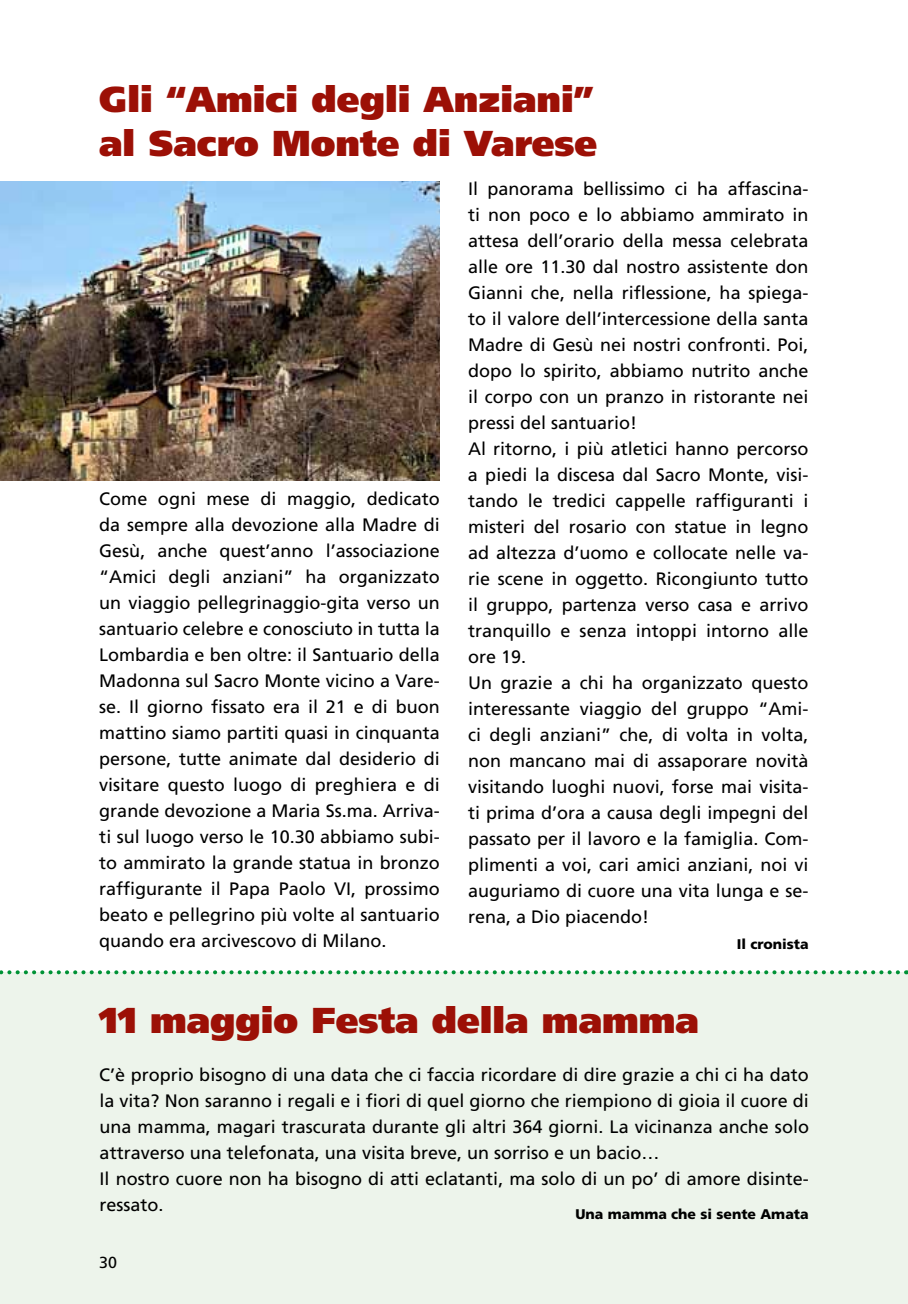
<style>
.page{position:relative;width:908px;height:1304px;background:#fff}
.page>*{position:absolute;margin:0;border:0;box-sizing:border-box;transform-origin:0 0}
.t1{font:900 36px/43.2px "Frutiger";color:#9c1006}
.t2{font:18px/26px "Frutiger";color:#000}
.t3{font:16px "Frutiger";color:#000}
.t4{font:900 14px "Frutiger";color:#000}
</style>
<div class="page">
<div style="left:0;top:972px;width:907px;height:332px;background:#edf4eb"></div>
<img style="left:0;top:181px;width:439px;height:299px">
<svg style="left:0;top:970px;width:897px;height:4px"></svg>
<h1 class="t1" style="left:99px;top:78px;width:499px">Gli “Amici degli Anziani” al Sacro Monte di Varese</h1>
<p class="t2" style="left:99px;top:486px;width:342px;text-align:justify">Come ogni mese di maggio, dedicato da sempre alla devozione alla Madre di Gesù, anche quest’anno l’associazione “Amici degli anziani” ha organizzato un viaggio pellegrinaggio-gita verso un santuario celebre e conosciuto in tutta la Lombardia e ben oltre: il Santuario della Madonna sul Sacro Monte vicino a Vare&shy;se. Il giorno fissato era il 21 e di buon mattino siamo partiti quasi in cinquanta persone, tutte animate dal desiderio di visitare questo luogo di preghiera e di grande devozione a Maria Ss.ma. Arriva&shy;ti sul luogo verso le 10.30 abbiamo subi&shy;to ammirato la grande statua in bronzo raffigurante il Papa Paolo VI, prossimo beato e pellegrino più volte al santuario quando era arcivescovo di Milano.</p>
<p class="t2" style="left:468px;top:176px;width:342px">Il panorama bellissimo ci ha affascina&shy;ti non poco e lo abbiamo ammirato in attesa dell’orario della messa celebrata alle ore 11.30 dal nostro assistente don Gianni che, nella riflessione, ha spiega&shy;to il valore dell’intercessione della santa Madre di Gesù nei nostri confronti. Poi, dopo lo spirito, abbiamo nutrito anche il corpo con un pranzo in ristorante nei pressi del santuario!<br>Al ritorno, i più atletici hanno percorso a piedi la discesa dal Sacro Monte, visi&shy;tando le tredici cappelle raffiguranti i misteri del rosario con statue in legno ad altezza d’uomo e collocate nelle va&shy;rie scene in oggetto. Ricongiunto tutto il gruppo, partenza verso casa e arrivo tranquillo e senza intoppi intorno alle ore 19.<br>Un grazie a chi ha organizzato questo interessante viaggio del gruppo “Ami&shy;ci degli anziani” che, di volta in volta, non mancano mai di assaporare novità visitando luoghi nuovi, forse mai visita&shy;ti prima d’ora a causa degli impegni del passato per il lavoro e la famiglia. Com&shy;plimenti a voi, cari amici anziani, noi vi auguriamo di cuore una vita lunga e se&shy;rena, a Dio piacendo!</p>
<p class="t4" style="left:736px;top:936px;width:73px">Il cronista</p>
<h1 class="t1" style="left:99px;top:998px;width:601px">11 maggio Festa della mamma</h1>
<p class="t2" style="left:99px;top:1061px;width:711px">C’è proprio bisogno di una data che ci faccia ricordare di dire grazie a chi ci ha dato la vita? Non saranno i regali e i fiori di quel giorno che riempiono di gioia il cuore di una mamma, magari trascurata durante gli altri 364 giorni. La vicinanza anche solo attraverso una telefonata, una visita breve, un sorriso e un bacio…<br>Il nostro cuore non ha bisogno di atti eclatanti, ma solo di un po’ di amore disinte&shy;ressato.</p>
<p class="t4" style="left:575px;top:1206px;width:234px">Una mamma che si sente Amata</p>
<p class="t3" style="left:99px;top:1253px;width:19px">30</p>
</div>
